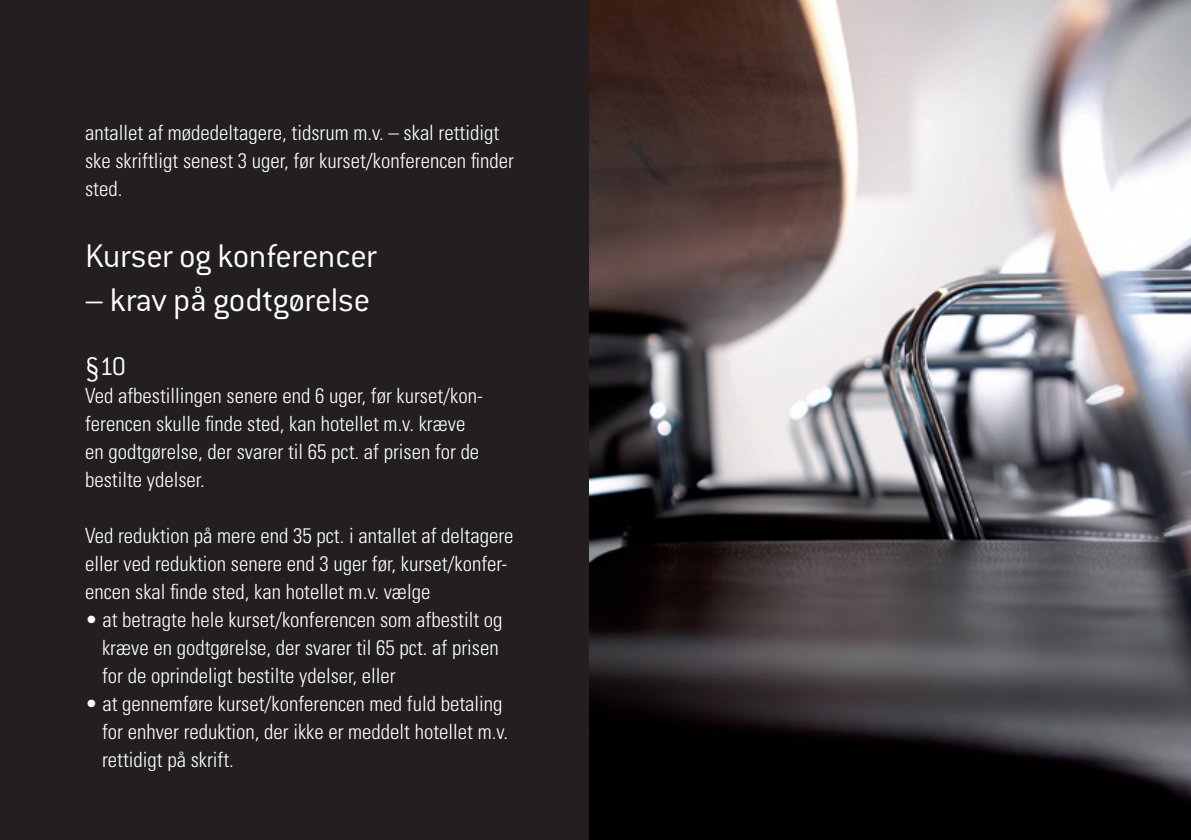
<style>
.page{position:relative;width:1191px;height:840px;background:#fff}
.page>*{position:absolute;margin:0;border:0;box-sizing:border-box;transform-origin:0 0}
.t1{font:300 36px "Conduit ITC";letter-spacing:-.015em;color:#fff}
.t2{font:300 28px "Conduit ITC";color:#fff}
.t3{font:300 condensed 21px/28px "Univers LT Std";color:#fff}
</style>
<div class="page">
<div style="left:0;top:0;width:1191px;height:839px;background:#231f20"></div>
<img style="left:590px;top:0;width:601px;height:839px">
<p class="t3" style="left:85px;top:119px;width:430px">antallet af mødedeltagere, tidsrum m.v. – skal rettidigt ske skriftligt senest 3 uger, før kurset/konferencen finder sted.</p>
<h1 class="t1" style="left:85px;top:236px;width:293px">Kurser og konferencer</h1>
<h1 class="t1" style="left:85px;top:280px;width:287px">– krav på godtgørelse</h1>
<h2 class="t2" style="left:85px;top:350px;width:42px">§10</h2>
<p class="t3" style="left:85px;top:381px;width:399px">Ved afbestillingen senere end 6 uger, før kurset/kon&shy;ferencen skulle finde sted, kan hotellet m.v. kræve en godtgørelse, der svarer til 65 pct. af prisen for de bestilte ydelser.</p>
<p class="t3" style="left:85px;top:521px;width:430px">Ved reduktion på mere end 35 pct. i antallet af deltagere eller ved reduktion senere end 3 uger før, kurset/konfer&shy;encen skal finde sted, kan hotellet m.v. vælge</p>
<p class="t3" style="left:102px;top:605px;width:402px;text-indent:-17px">• at betragte hele kurset/konferencen som afbestilt og kræve en godtgørelse, der svarer til 65 pct. af prisen for de oprindeligt bestilte ydelser, eller</p>
<p class="t3" style="left:102px;top:689px;width:407px;text-indent:-17px">• at gennemføre kurset/konferencen med fuld betaling for enhver reduktion, der ikke er meddelt hotellet m.v. rettidigt på skrift.</p>
</div>
